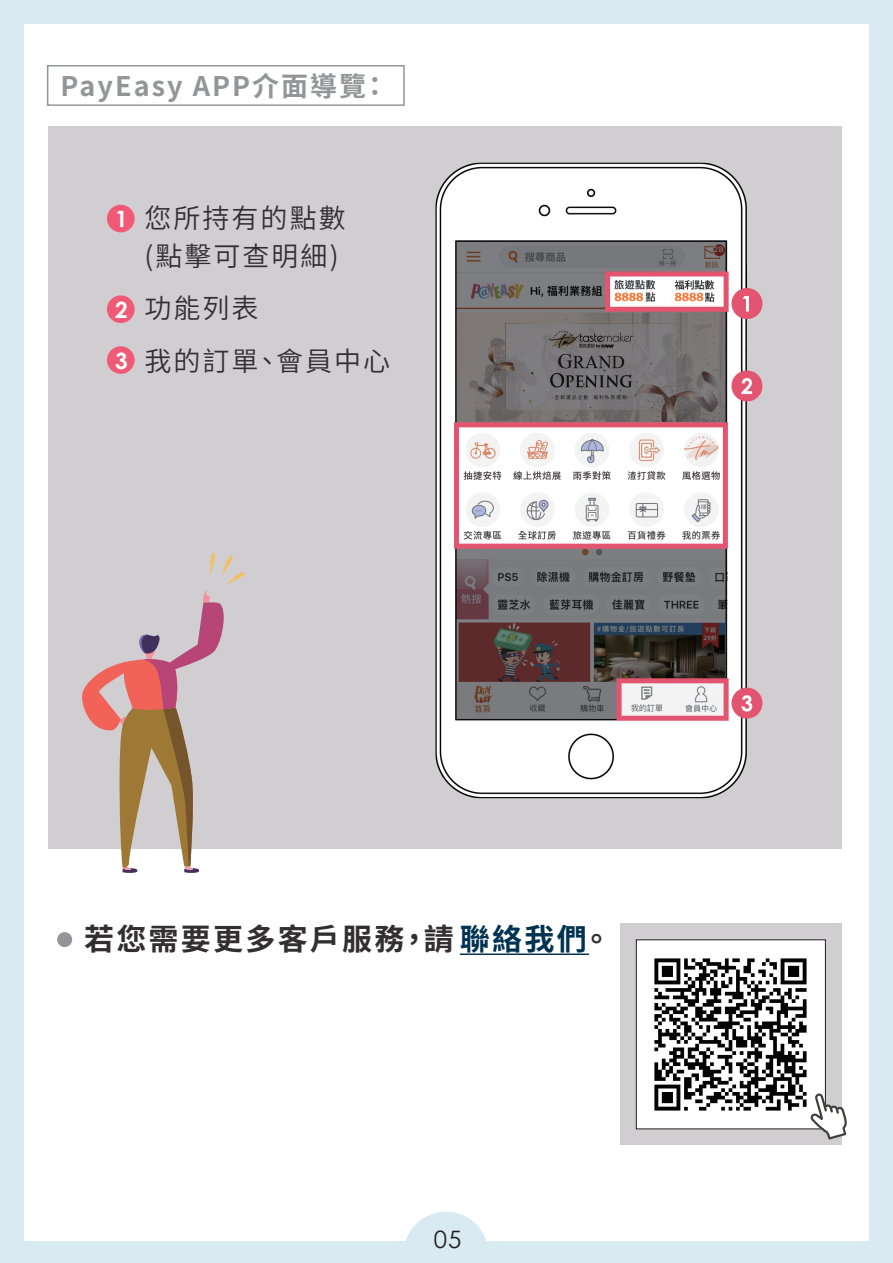
<style>
.page{position:relative;width:893px;height:1263px;background:#d9eaf2}
.page>*{position:absolute;margin:0;border:0;box-sizing:border-box;transform-origin:0 0}
.t1{font:700 30px "Noto Sans CJ Ktc";letter-spacing:.075em;color:#312f30}
.t2{font:600 27px/37.5px "Noto Sans CJ Ktc";letter-spacing:.075em;color:#312f30}
.t3{font:700 27px "Noto Sans CJ Ktc";letter-spacing:.075em;color:#939598}
.t4{font:24px "Century Gothic";color:#231f20}
.t5{font:700 22.5px "Century Gothic";color:#fff}
.s1{color:#003351}
</style>
<div class="page">
<div style="left:24px;top:24px;width:845px;height:1217px;background:#fff"></div>
<svg style="left:405px;top:1212px;width:81px;height:29px"></svg>
<div style="left:48px;top:126px;width:793px;height:723px;background:#d1ced1"></div>
<div style="left:620px;top:924px;width:221px;height:221px;background:#d1ced1"></div>
<div style="left:636px;top:939px;width:190px;height:190px;background:#fff;border:1px solid #231f20"></div>
<hr style="left:460px;top:953px;width:129px;height:2px;background:#003351">
<div style="left:57px;top:932px;width:15px;height:15px;background:#939598;border-radius:50%"></div>
<svg style="left:82px;top:553px;width:163px;height:320px"></svg>
<img style="left:435px;top:162px;width:328px;height:637px">
<img style="left:654px;top:958px;width:157px;height:159px">
<div style="left:47px;top:65px;width:358px;height:41px;border:2px solid #939598"></div>
<div style="left:107px;top:205px;width:28px;height:27px;background:#f05a76;border-radius:50%"></div>
<div style="left:107px;top:295px;width:28px;height:28px;background:#f05a76;border-radius:50%"></div>
<div style="left:107px;top:346px;width:28px;height:28px;background:#f05a76;border-radius:50%"></div>
<svg style="left:811px;top:1093px;width:36px;height:47px"></svg>
<p class="t3" style="left:61px;top:71px;width:329px">PayEasy APP介面導覽：</p>
<p class="t5" style="left:115px;top:202px;width:14px">1</p>
<p class="t5" style="left:115px;top:292px;width:14px">2</p>
<p class="t5" style="left:115px;top:343px;width:14px">3</p>
<p class="t2" style="left:145px;top:200px;width:203px">您所持有的點數(點擊可查明細)</p>
<p class="t2" style="left:145px;top:282px;width:247px;line-height:52.5px">功能列表<br>我的訂單、會員中心</p>
<p class="t1" style="left:84px;top:922px;width:529px">若您需要更多客戶服務，請<span class="s1">聯絡我們</span>。</p>
<p class="t4" style="left:434px;top:1222px;width:29px">05</p>
</div>
